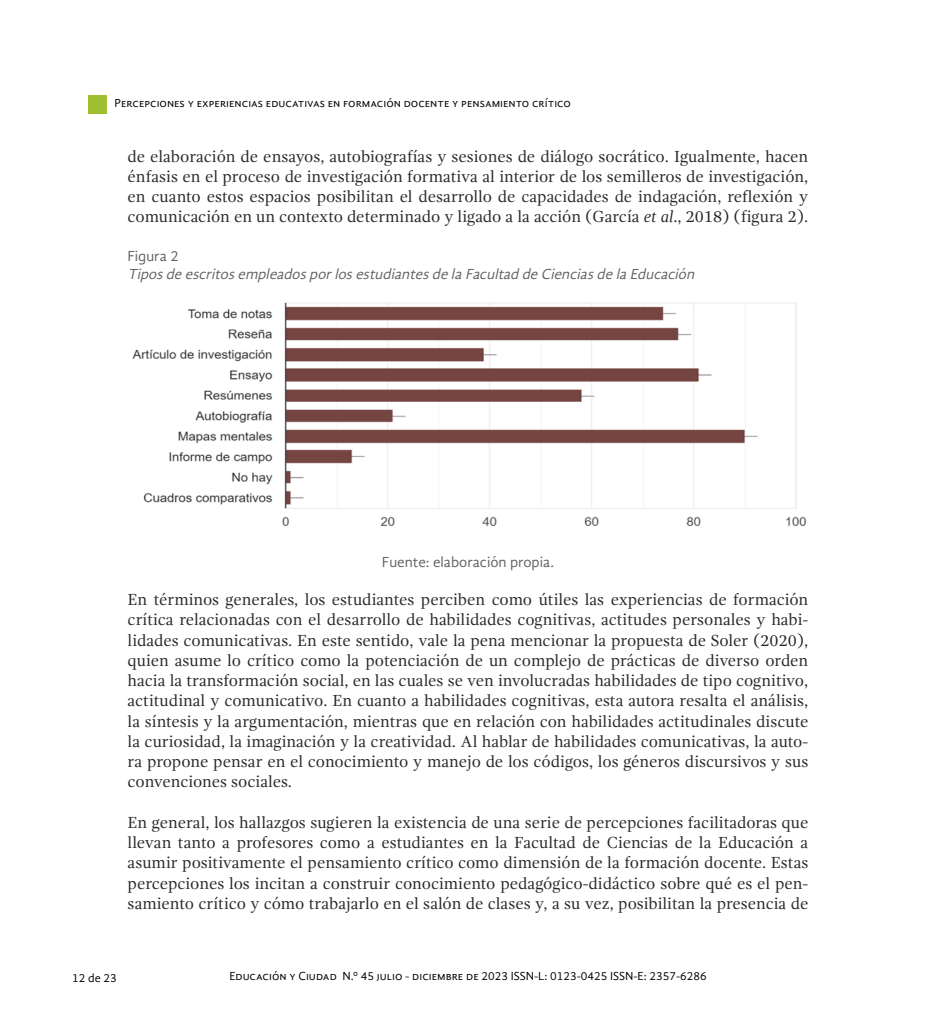
<style>
.page{position:relative;width:936px;height:1021px;background:#fff}
.page>*{position:absolute;margin:0;border:0;box-sizing:border-box;transform-origin:0 0}
.t1{font:16.5px/20.2px "Gandhi Serif";color:#292829;text-align:justify}
.t2{font:italic 15px "Gandhi Sans";color:#616264}
.t3{font:15px "Gandhi Sans";color:#616264}
.t4{font:12px "Gandhi Sans";color:#000}
.s1{font-style:italic}
</style>
<div class="page">
<div style="left:89px;top:95px;width:18px;height:19px;background:#9fc031"></div>
<img style="left:132px;top:302px;width:674px;height:224px">
<p class="t4" style="left:114px;top:96px;width:458px">Percepciones y experiencias educativas en formación docente y pensamiento crítico</p>
<p class="t1" style="left:128px;top:146px;width:682px">de elaboración de ensayos, autobiografías y sesiones de diálogo socrático. Igualmente, hacen énfasis en el proceso de investigación formativa al interior de los semilleros de investigación, en cuanto estos espacios posibilitan el desarrollo de capacidades de indagación, reflexión y comunicación en un contexto determinado y ligado a la acción (García <span class="s1">et al</span>., 2018) (figura 2).</p>
<p class="t3" style="left:128px;top:247px;width:53px">Figura 2</p>
<p class="t2" style="left:128px;top:265px;width:571px">Tiposde escritosempleadosporlosestudiantesde la Facultad de Cienciasde la Educación</p>
<p class="t3" style="left:382px;top:553px;width:174px">Fuente: elaboración propia.</p>
<p class="t1" style="left:128px;top:589px;width:682px">En términos generales, los estudiantes perciben como útiles las experiencias de formación crítica relacionadas con el desarrollo de habilidades cognitivas, actitudes personales y habi&shy;lidades comunicativas. En este sentido, vale la pena mencionar la propuesta de Soler (2020), quien asume lo crítico como la potenciación de un complejo de prácticas de diverso orden hacia la transformación social, en las cuales se ven involucradas habilidades de tipo cognitivo, actitudinal y comunicativo. En cuanto a habilidades cognitivas, esta autora resalta el análisis, la síntesis y la argumentación, mientras que en relación con habilidades actitudinales discute la curiosidad, la imaginación y la creatividad. Al hablar de habilidades comunicativas, la auto&shy;ra propone pensar en el conocimiento y manejo de los códigos, los géneros discursivos y sus convenciones sociales.</p>
<p class="t1" style="left:128px;top:812px;width:682px">En general, los hallazgos sugieren la existencia de una serie de percepciones facilitadoras que llevan tanto a profesores como a estudiantes en la Facultad de Ciencias de la Educación a asumir positivamente el pensamiento crítico como dimensión de la formación docente. Estas percepciones los incitan a construir conocimiento pedagógico-didáctico sobre qué es el pen&shy;samiento crítico y cómo trabajarlo en el salón de clases y, a su vez, posibilitan la presencia de</p>
<p class="t4" style="left:72px;top:971px;width:46px">12 de 23</p>
<p class="t4" style="left:229px;top:969px;width:478px">Educación y Ciudad N.º 45 julio - diciembre de 2023 ISSN-L: 0123-0425 ISSN-E: 2357-6286</p>
</div>
